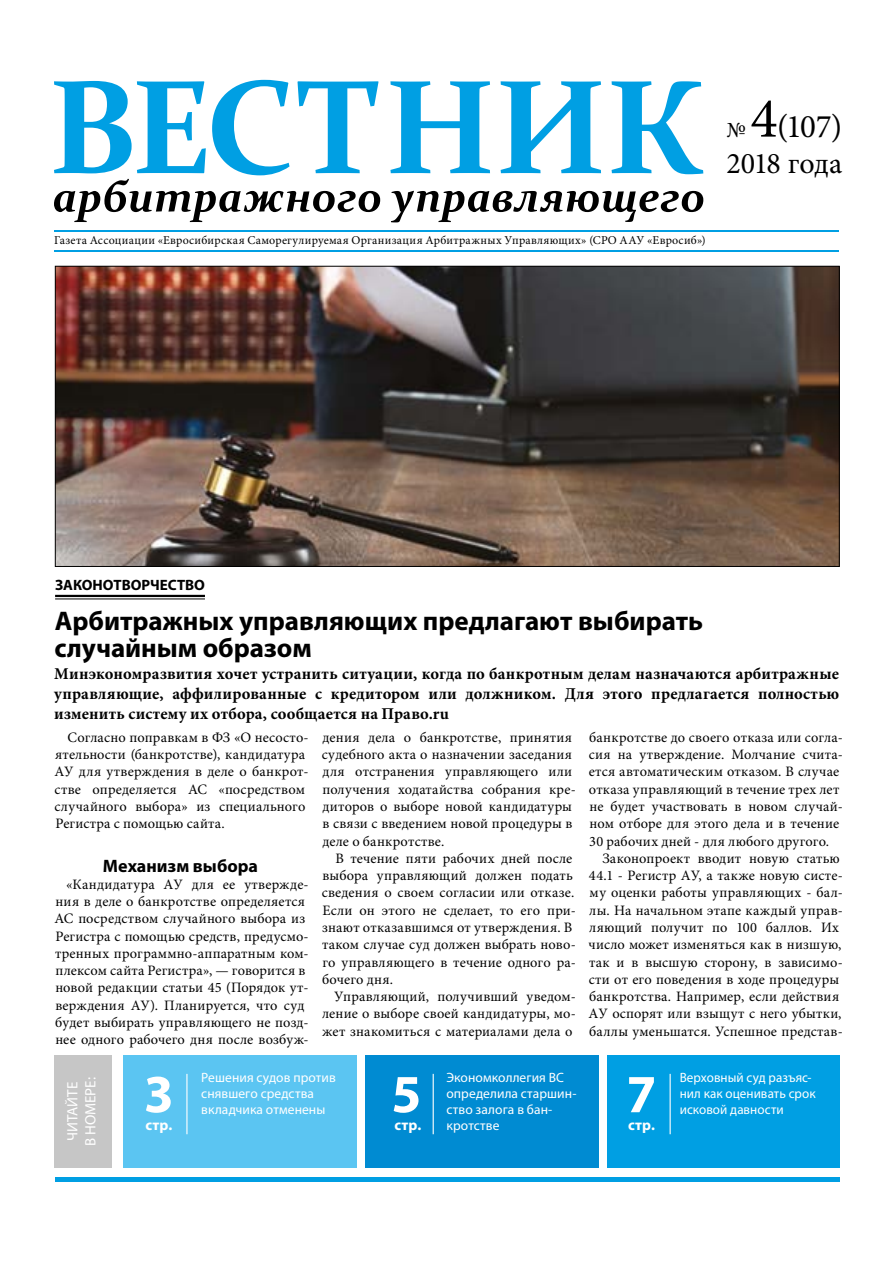
<style>
.page{position:relative;width:893px;height:1263px;background:#fff}
.page>*{position:absolute;margin:0;border:0;box-sizing:border-box;transform-origin:0 0}
.t1{font:700 54px "Myriad Pro";color:#fff}
.t2{font:33px "Minion Pro";color:#000}
.t3{font:30px "Minion Pro";letter-spacing:-.01em;color:#000}
.t4{font:700 27px/27px "Myriad Pro";color:#000}
.t5{font:22.5px "Minion Pro";color:#000}
.t6{font:700 18px "Myriad Pro";color:#000}
.t7{font:700 16.5px/19.8px "Minion Pro";letter-spacing:.015em;color:#000;text-align:justify}
.t8{font:700 15px "Myriad Pro";color:#000}
.t9{font:15px/18px "Myriad Pro";letter-spacing:-.005em;color:#fff;text-align:center}
.t10{font:700 15px "Myriad Pro";letter-spacing:.015em;color:#fff}
.t11{font:14.4px/17.2px "Minion Pro";letter-spacing:.015em;color:#000}
.t12{font:13.5px/16.2px "Myriad Pro";letter-spacing:.005em;color:#fff}
.t13{font:12px "Minion Pro";letter-spacing:.025em;color:#000}
.s1{font-size:57px}
</style>
<div class="page">
<hr style="left:54px;top:231px;width:785px;height:1px;background:#009fe3">
<hr style="left:54px;top:250px;width:785px;height:1px;background:#009fe3">
<div style="left:55px;top:1177px;width:785px;height:5px;background:#009fe3"></div>
<svg style="left:54px;top:80px;width:649px;height:95px"></svg>
<svg style="left:54px;top:179px;width:649px;height:43px"></svg>
<div style="left:123px;top:1055px;width:233px;height:112px;background:#5bc5f2"></div>
<hr style="left:186px;top:1074px;width:1px;height:60px;background:#fff">
<div style="left:607px;top:1055px;width:233px;height:112px;background:#009fe3"></div>
<hr style="left:670px;top:1074px;width:1px;height:60px;background:#fff">
<div style="left:365px;top:1055px;width:233px;height:112px;background:#008bd2"></div>
<hr style="left:433px;top:1074px;width:1px;height:60px;background:#fff">
<div style="left:54px;top:1055px;width:57px;height:112px;background:#c6c6c6"></div>
<hr style="left:55px;top:595px;width:150px;height:2px;background:#000">
<hr style="left:55px;top:598px;width:150px;height:1px;background:#000">
<img style="left:57px;top:268px;width:780px;height:297px">
<h2 class="t2" style="left:750px;top:104px;width:93px"><span class="s1">4</span>(107)</h2>
<h3 class="t3" style="left:726px;top:143px;width:117px">2018 года</h3>
<h3 class="t5" style="left:727px;top:114px;width:21px">№</h3>
<p class="t13" style="left:54px;top:232px;width:653px">Газета Ассоциации «Евросибирская Саморегулируемая Организация Арбитражных Управляющих» (СРО ААУ «Евросиб»)</p>
<p class="t8" style="left:55px;top:575px;width:151px">ЗАКОНОТВОРЧЕСТВО</p>
<h3 class="t4" style="left:54px;top:606px;width:650px">Арбитражных управляющих предлагают выбирать случайным образом</h3>
<p class="t7" style="left:54px;top:664px;width:787px">Минэкономразвития хочет устранить ситуации, когда по банкротным делам назначаются арбитражные управляющие, аффилированные с кредитором или должником. Для этого предлагается полностью изменить систему их отбора, сообщается на Право.ru</p>
<p class="t11" style="left:54px;top:729px;width:256px;text-indent:13px">Согласно поправкам в ФЗ «О несосто&shy;ятельности (банкротстве), кандидатура АУ для утверждения в деле о банкрот&shy;стве определяется АС «посредством случайного выбора» из специального Регистра с помощью сайта.</p>
<p class="t6" style="left:103px;top:854px;width:157px">Механизм выбора</p>
<p class="t11" style="left:54px;top:876px;width:256px;text-indent:12px">«Кандидатура АУ для ее утвержде&shy;ния в деле о банкротстве определяется АС посредством случайного выбора из Регистра с помощью средств, предусмо&shy;тренных программно-аппаратным ком&shy;плексом сайта Регистра», — говорится в новой редакции статьи 45 (Порядок ут&shy;верждения АУ). Планируется, что суд будет выбирать управляющего не позд&shy;нее одного рабочего дня после возбуж-</p>
<p class="t11" style="left:322px;top:729px;width:256px">дения дела о банкротстве, принятия судебного акта о назначении заседания для отстранения управляющего или получения ходатайства собрания кре&shy;диторов о выборе новой кандидатуры в связи с введением новой процедуры в деле о банкротстве.</p>
<p class="t11" style="left:322px;top:850px;width:256px;text-indent:14px">В течение пяти рабочих дней после выбора управляющий должен подать сведения о своем согласии или отказе.<br>Если он этого не сделает, то его при&shy;знают отказавшимся от утверждения. В таком случае суд должен выбрать ново&shy;го управляющего в течение одного ра&shy;бочего дня.</p>
<p class="t11" style="left:322px;top:988px;width:255px;text-align:justify;text-indent:12px">Управляющий, получивший уведом&shy;ление о выборе своей кандидатуры, мо&shy;жет знакомиться с материалами дела о</p>
<p class="t9" style="left:63px;top:1146px;width:70px;rotate:-90deg">ЧИТАЙТЕ<br>В НОМЕРЕ:</p>
<h1 class="t1" style="left:144px;top:1059px;width:31px">3</h1>
<p class="t10" style="left:145px;top:1115px;width:28px">стр.</p>
<p class="t12" style="left:201px;top:1069px;width:136px">Решения судов против снявшего средства</p>
<p class="t12" style="left:201px;top:1101px;width:126px">вкладчика отменены</p>
<h1 class="t1" style="left:391px;top:1059px;width:31px">5</h1>
<p class="t10" style="left:394px;top:1115px;width:28px">стр.</p>
<p class="t12" style="left:446px;top:1069px;width:131px">Экономколлегия ВС определила старшин&shy;ство залога в бан&shy;кротстве</p>
<p class="t11" style="left:589px;top:729px;width:255px">банкротстве до своего отказа или согла-</p>
<p class="t11" style="left:589px;top:746px;width:256px">сия на утверждение. Молчание счита-</p>
<p class="t11" style="left:589px;top:763px;width:252px">ется автоматическим отказом. В случае</p>
<p class="t11" style="left:589px;top:780px;width:252px">отказа управляющий в течение трех лет</p>
<p class="t11" style="left:589px;top:798px;width:255px">не будет участвовать в новом случай-</p>
<p class="t11" style="left:589px;top:815px;width:251px">ном отборе для этого дела и в течение</p>
<p class="t11" style="left:589px;top:832px;width:241px">30 рабочих дней - для любого другого.</p>
<p class="t11" style="left:602px;top:850px;width:239px">Законопроект вводит новую статью</p>
<p class="t11" style="left:589px;top:867px;width:255px">44.1 - Регистр АУ, а также новую систе-</p>
<p class="t11" style="left:590px;top:884px;width:255px">му оценки работы управляющих - бал-</p>
<p class="t11" style="left:589px;top:901px;width:255px">лы. На начальном этапе каждый управ-</p>
<p class="t11" style="left:589px;top:919px;width:251px">ляющий получит по 100 баллов. Их</p>
<p class="t11" style="left:589px;top:936px;width:254px">число может изменяться как в низшую,</p>
<p class="t11" style="left:589px;top:953px;width:255px">так и в высшую сторону, в зависимо-</p>
<p class="t11" style="left:589px;top:971px;width:252px">сти от его поведения в ходе процедуры</p>
<p class="t11" style="left:589px;top:988px;width:251px">банкротства. Например, если действия</p>
<p class="t11" style="left:588px;top:1005px;width:255px">АУ оспорят или взыщут с него убытки,</p>
<p class="t11" style="left:589px;top:1022px;width:255px">баллы уменьшатся. Успешное представ-</p>
<h1 class="t1" style="left:626px;top:1059px;width:31px">7</h1>
<p class="t10" style="left:628px;top:1115px;width:28px">стр.</p>
<p class="t12" style="left:680px;top:1069px;width:138px">Верховный суд разъяс&shy;нил как оценивать срок</p>
<p class="t12" style="left:680px;top:1101px;width:106px">исковой давности</p>
</div>
